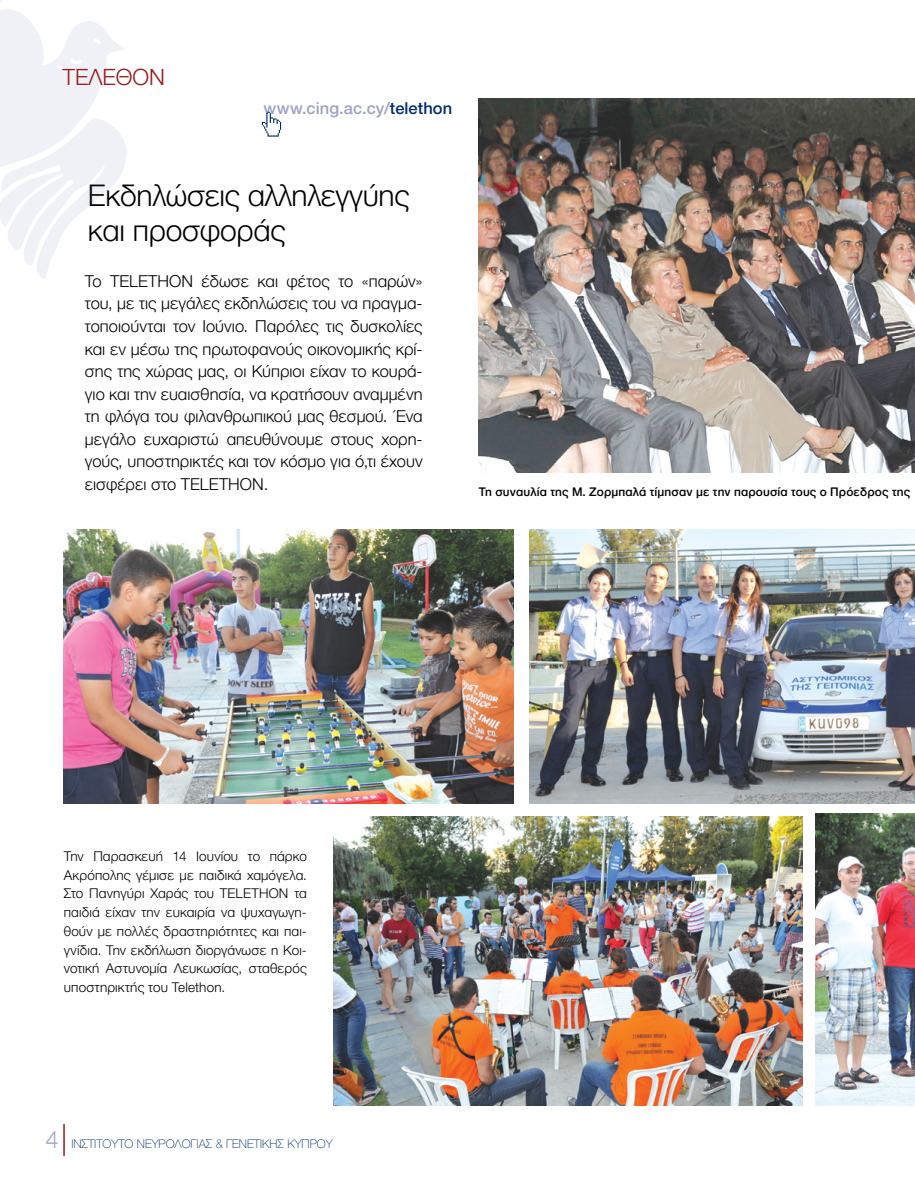
<style>
.page{position:relative;width:915px;height:1191px;background:#fff}
.page>*{position:absolute;margin:0;border:0;box-sizing:border-box;transform-origin:0 0}
.t1{font:300 30px/34.5px "Ntitweights 03";letter-spacing:-.01em;color:#000}
.t2{font:300 24px "Ntitweights 03";color:#9ca3c5}
.t3{font:300 22.5px "Ntitweights 03";color:#981b1e}
.keimeno_kanoniko_me{font:300 16.5px/22.5px "Ntitweights 03";color:#000;text-align:justify}
.keimeno_kanoniko_me-2{font:500 16.5px "Ntitweights 05";color:#9ca3c5}
.keimeno_kanoniko_me-3{font:300 13.5px/18.8px "Ntitweights 03";letter-spacing:.01em;color:#000;text-align:justify}
.keimeno_kanoniko_me-4{font:500 12px "Ntitweights 05";letter-spacing:.015em;color:#000}
.t4{font:100 12px "Ntitweights 02";color:#002d6a}
.s1{color:#002d6a}
</style>
<div class="page">
<svg style="left:262px;top:112px;width:19px;height:25px"></svg>
<hr style="left:63px;top:1124px;width:2px;height:31px;background:#981b1e">
<img style="left:478px;top:99px;width:436px;height:373px">
<img style="left:64px;top:530px;width:449px;height:274px">
<img style="left:815px;top:813px;width:99px;height:292px">
<img style="left:529px;top:530px;width:385px;height:274px">
<img style="left:333px;top:816px;width:468px;height:290px">
<svg style="left:0;top:0;width:127px;height:278px"></svg>
<p class="t3" style="left:62px;top:64px;width:104px">ΤΕΛΕΘΟΝ</p>
<p class="keimeno_kanoniko_me-2" style="left:263px;top:99px;width:190px">www.cing.ac.cy/<span class="s1">telethon</span></p>
<p class="t1" style="left:88px;top:178px;width:323px">Εκδηλώσεις αλληλεγγύης και προσφοράς</p>
<p class="keimeno_kanoniko_me" style="left:85px;top:270px;width:339px">Το TELETHON έδωσε και φέτος το «παρών» του, με τις μεγάλες εκδηλώσεις του να πραγμα&shy;τοποιούνται τον Ιούνιο. Παρόλες τις δυσκολίες και εν μέσω της πρωτοφανούς οικονομικής κρί&shy;σης της χώρας μας, οι Κύπριοι είχαν το κουρά&shy;γιο και την ευαισθησία, να κρατήσουν αναμμένη τη φλόγα του φιλανθρωπικού μας θεσμού. Ένα μεγάλο ευχαριστώ απευθύνουμε στους χορη&shy;γούς, υποστηρικτές και τον κόσμο για ό,τι έχουν εισφέρει στο TELETHON.</p>
<p class="keimeno_kanoniko_me-4" style="left:478px;top:485px;width:433px">Τη συναυλία της Μ. Ζορμπαλά τίμησαν με την παρουσία τους ο Πρόεδρος της</p>
<p class="keimeno_kanoniko_me-3" style="left:64px;top:847px;width:244px">Την Παρασκευή 14 Ιουνίου το πάρκο Ακρόπολης γέμισε με παιδικά χαμόγελα.<br>Στο Πανηγύρι Χαράς του TELETHON τα παιδιά είχαν την ευκαιρία να ψυχαγωγη&shy;θούν με πολλές δραστηριότητες και παι&shy;γνίδια. Την εκδήλωση διοργάνωσε η Κοι&shy;νοτική Αστυνομία Λευκωσίας, σταθερός υποστηρικτής του Telethon.</p>
<p class="t2" style="left:45px;top:1126px;width:15px">4</p>
<p class="t4" style="left:71px;top:1136px;width:262px">INΣΤΙΤΟΥΤΟ ΝΕΥΡΟΛΟΓΙΑΣ &amp; ΓΕΝΕΤΙΚΗΣ ΚΥΠΡΟΥ</p>
</div>
